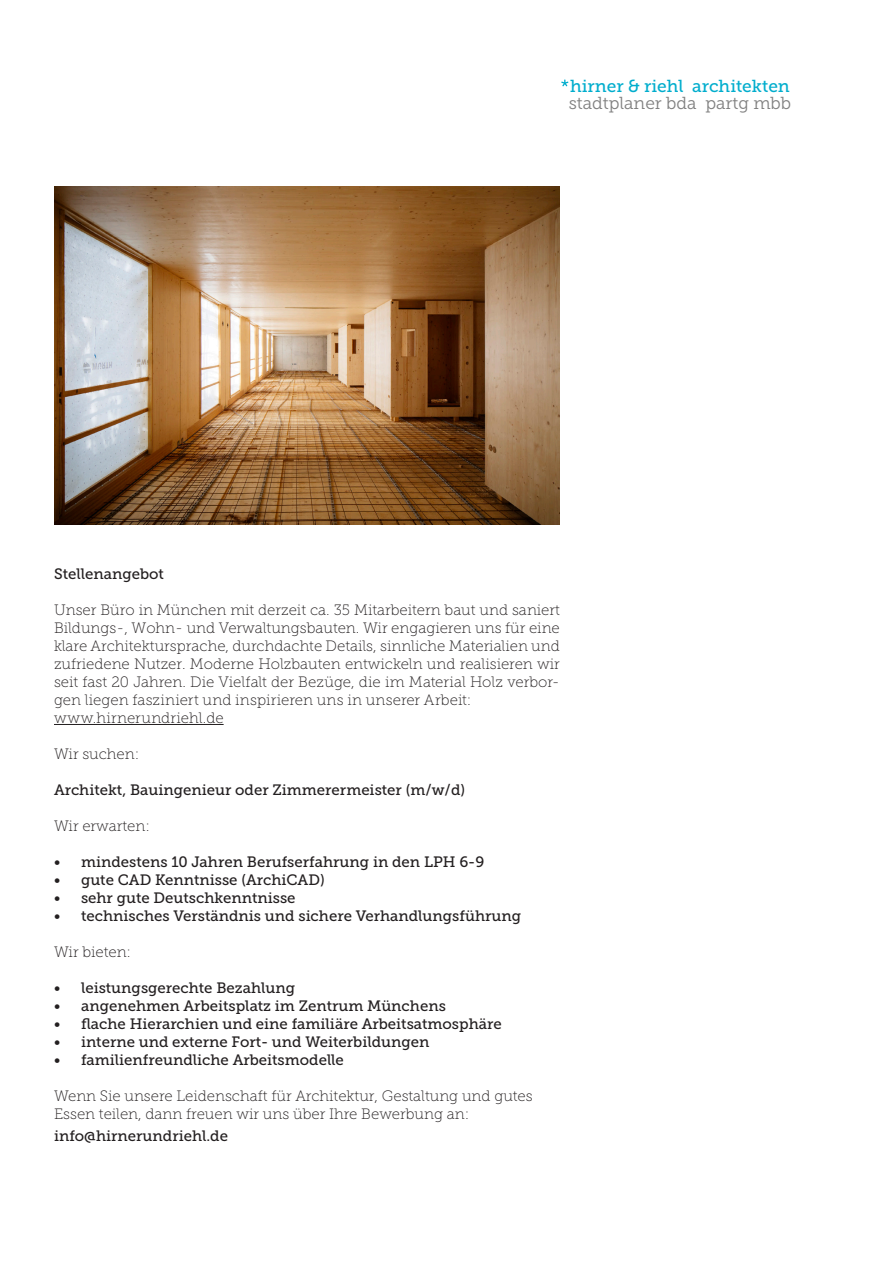
<style>
.page{position:relative;width:893px;height:1263px;background:#fff}
.page>*{position:absolute;margin:0;border:0;box-sizing:border-box;transform-origin:0 0}
.t1{font:17.4px "Museo Slab 500";color:#00adcd}
.t2{font:17.4px "Museo Slab 300";color:#7f7f7f}
.Zeitungstext_Flieste{font:15px/18px "Museo Slab 100";color:#231f20;text-align:justify}
.Zeitungstext_Flieste-2{font:15px "Museo Slab 500";color:#231f20}
</style>
<div class="page">
<svg style="left:561px;top:80px;width:7px;height:6px"></svg>
<hr style="left:54px;top:724px;width:170px;height:1px;background:#231f20">
<img style="left:54px;top:187px;width:506px;height:337px">
<p class="t1" style="left:570px;top:76px;width:221px">hirner &amp; riehl architekten</p>
<p class="t2" style="left:569px;top:97px;width:224px">stadtplaner bda partg mbb</p>
<p class="Zeitungstext_Flieste-2" style="left:54px;top:565px;width:111px">Stellenangebot</p>
<p class="Zeitungstext_Flieste" style="left:54px;top:601px;width:507px">Unser Büro in München mit derzeit ca. 35 Mitarbeitern baut und saniert Bildungs-, Wohn- und Verwaltungsbauten. Wir engagieren uns für eine klare Architektursprache, durchdachte Details, sinnliche Materialien und zufriedene Nutzer. Moderne Holzbauten entwickeln und realisieren wir seit fast 20 Jahren. Die Vielfalt der Bezüge, die im Material Holz verbor&shy;gen liegen fasziniert und inspirieren uns in unserer Arbeit:</p>
<p class="Zeitungstext_Flieste" style="left:54px;top:709px;width:171px">www.hirnerundriehl.de</p>
<p class="Zeitungstext_Flieste" style="left:54px;top:745px;width:87px">Wir suchen:</p>
<p class="Zeitungstext_Flieste-2" style="left:54px;top:781px;width:413px">Architekt, Bauingenieur oder Zimmerermeister (m/w/d)</p>
<p class="Zeitungstext_Flieste" style="left:54px;top:817px;width:97px">Wir erwarten:</p>
<p class="Zeitungstext_Flieste-2" style="left:54px;top:853px;width:432px">• mindestens 10 Jahren Berufserfahrung in den LPH 6-9</p>
<p class="Zeitungstext_Flieste-2" style="left:54px;top:871px;width:272px">• gute CAD Kenntnisse (ArchiCAD)</p>
<p class="Zeitungstext_Flieste-2" style="left:54px;top:889px;width:243px">• sehr gute Deutschkenntnisse</p>
<p class="Zeitungstext_Flieste-2" style="left:54px;top:907px;width:469px">• technisches Verständnis und sichere Verhandlungsführung</p>
<p class="Zeitungstext_Flieste" style="left:54px;top:943px;width:79px">Wir bieten:</p>
<p class="Zeitungstext_Flieste-2" style="left:54px;top:979px;width:243px">• leistungsgerechte Bezahlung</p>
<p class="Zeitungstext_Flieste-2" style="left:54px;top:997px;width:393px">• angenehmen Arbeitsplatz im Zentrum Münchens</p>
<p class="Zeitungstext_Flieste-2" style="left:54px;top:1015px;width:449px">• flache Hierarchien und eine familiäre Arbeitsatmosphäre</p>
<p class="Zeitungstext_Flieste-2" style="left:54px;top:1033px;width:377px">• interne und externe Fort- und Weiterbildungen</p>
<p class="Zeitungstext_Flieste-2" style="left:54px;top:1051px;width:291px">• familienfreundliche Arbeitsmodelle</p>
<p class="Zeitungstext_Flieste" style="left:54px;top:1087px;width:480px">Wenn Sie unsere Leidenschaft für Architektur, Gestaltung und gutes</p>
<p class="Zeitungstext_Flieste" style="left:54px;top:1105px;width:417px">Essen teilen, dann freuen wir uns über Ihre Bewerbung an:</p>
<p class="Zeitungstext_Flieste-2" style="left:54px;top:1127px;width:176px">info@hirnerundriehl.de</p>
</div>
